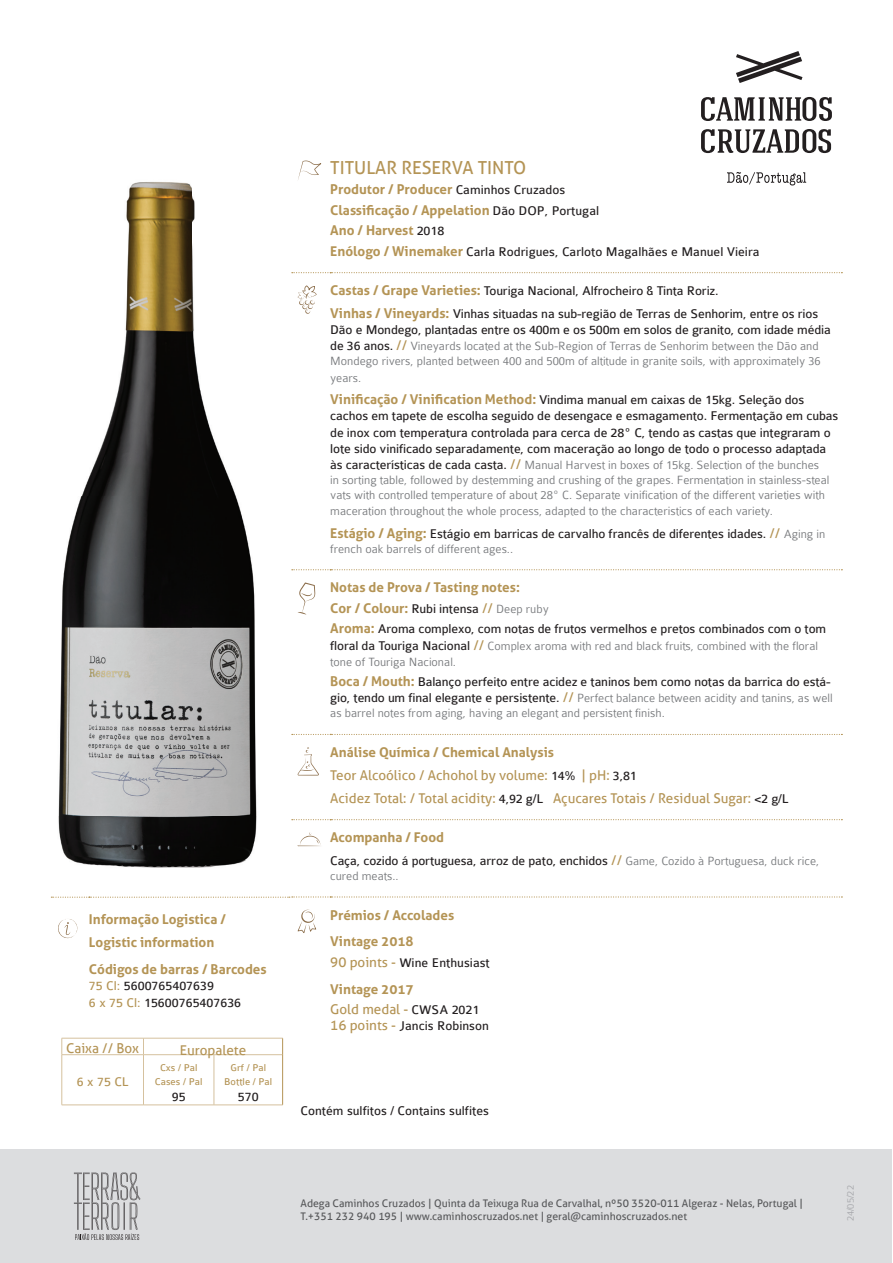
<style>
.page{position:relative;width:893px;height:1263px;background:#fff}
.page>*{position:absolute;margin:0;border:0;box-sizing:border-box;transform-origin:0 0}
.t1{font:18px "Aller";color:#b49455}
.t2{font:13.5px/16.2px "Colaborate";letter-spacing:-.01em;color:#231f20}
.t3{font:700 13.5px/20.4px "Aller";color:#b49455}
.t4{font:13.5px/22.8px "Aller";color:#b49455}
.t5{font:13.5px "Colaborate";color:#b49455}
.t6{font:300 12.75px/15px "Colaborate";color:#76787b}
.t7{font:10.5px/12.6px "Aller";color:#57585a}
.t8{font:10.5px/13.5px "Colaborate";color:#b49455;text-align:center}
.t9{font:300 10.5px "Colaborate";color:#a8a9ad}
.s1{color:#b49455}
.s2{font-family:"Colaborate";font-weight:400;color:#231f20}
.s3{font-family:"Aller";font-weight:700;color:#b49455}
.s4{font-weight:400;font-size:13.5px;color:#231f20}
.s5{font-family:"Aller";font-weight:400;font-size:13.5px;color:#b49455}
.s6{font-family:"Aller";color:#b49455}
.s7{font-weight:300;font-size:12.75px;color:#76787b}
.s8{font-weight:400}
.s9{font-family:"Colaborate";font-weight:300;font-size:12.75px;color:#76787b}
.s10{font-weight:700}
.s11{font-family:"Colaborate";color:#231f20}
</style>
<div class="page">
<img style="left:58px;top:182px;width:199px;height:686px">
<div style="left:1px;top:1149px;width:891px;height:114px;background:#dcdddf"></div>
<svg style="left:292px;top:272px;width:550px;height:1px"></svg>
<svg style="left:292px;top:569px;width:550px;height:1px"></svg>
<svg style="left:292px;top:734px;width:550px;height:1px"></svg>
<svg style="left:292px;top:819px;width:550px;height:1px"></svg>
<svg style="left:298px;top:161px;width:23px;height:19px"></svg>
<svg style="left:298px;top:285px;width:19px;height:29px"></svg>
<svg style="left:298px;top:582px;width:17px;height:32px"></svg>
<svg style="left:298px;top:747px;width:21px;height:28px"></svg>
<svg style="left:298px;top:832px;width:23px;height:14px"></svg>
<svg style="left:298px;top:910px;width:18px;height:23px"></svg>
<svg style="left:74px;top:1172px;width:67px;height:68px"></svg>
<svg style="left:701px;top:97px;width:131px;height:24px"></svg>
<svg style="left:701px;top:129px;width:130px;height:24px"></svg>
<svg style="left:736px;top:51px;width:66px;height:32px"></svg>
<svg style="left:727px;top:172px;width:79px;height:13px"></svg>
<svg style="left:51px;top:896px;width:791px;height:2px"></svg>
<svg style="left:58px;top:919px;width:19px;height:19px"></svg>
<svg style="left:143px;top:1039px;width:1px;height:15px"></svg>
<hr style="left:62px;top:1054px;width:81px;height:1px;background:#d5c19e">
<hr style="left:143px;top:1054px;width:71px;height:1px;background:#d5c19e">
<hr style="left:143px;top:1055px;width:1px;height:50px;background:#d5c19e">
<hr style="left:214px;top:1054px;width:68px;height:1px;background:#d5c19e">
<hr style="left:214px;top:1055px;width:1px;height:50px;background:#d5c19e">
<hr style="left:62px;top:1038px;width:81px;height:1px;background:#d5c19e">
<svg style="left:62px;top:1038px;width:1px;height:16px"></svg>
<hr style="left:143px;top:1038px;width:71px;height:1px;background:#d5c19e">
<hr style="left:214px;top:1038px;width:69px;height:1px;background:#d5c19e">
<hr style="left:62px;top:1055px;width:1px;height:50px;background:#d5c19e">
<hr style="left:62px;top:1105px;width:81px;height:1px;background:#d5c19e">
<hr style="left:143px;top:1105px;width:71px;height:1px;background:#d5c19e">
<hr style="left:214px;top:1105px;width:69px;height:1px;background:#d5c19e">
<svg style="left:282px;top:1038px;width:1px;height:17px"></svg>
<hr style="left:282px;top:1055px;width:1px;height:50px;background:#b49455">
<p class="t3" style="left:89px;top:908px;width:138px;line-height:22.5px">Informação Logistica /<br>Logistic information</p>
<p class="t3" style="left:89px;top:959px;width:179px">Códigos de barras / Barcodes</p>
<p class="t2" style="left:89px;top:978px;width:154px"><span class="s1">75 Cl:</span> 5600765407639<br><span class="s1">6 x 75 Cl:</span> 15600765407636</p>
<p class="t4" style="left:66px;top:1037px;width:74px">Caixa // Box</p>
<p class="t4" style="left:180px;top:1038px;width:68px">Europalete</p>
<p class="t5" style="left:77px;top:1075px;width:53px">6 x 75 CL</p>
<p class="t8" style="left:224px;top:1061px;width:49px">Grf / Pal<br>Bottle / Pal</p>
<p class="t2" style="left:238px;top:1089px;width:22px">570</p>
<p class="t8" style="left:155px;top:1061px;width:49px">Cxs / Pal<br>Cases / Pal</p>
<p class="t2" style="left:172px;top:1089px;width:15px">95</p>
<h1 class="t1" style="left:330px;top:157px;width:198px">TITULAR RESERVA TINTO</h1>
<p class="t3" style="left:330px;top:179px;width:270px">Produtor / Producer <span class="s2">Caminhos Cruzados<br></span>Classificação / Appelation <span class="s2">Dão DOP, Portugal<br></span>Ano / Harvest <span class="s2">2018</span></p>
<p class="t2" style="left:330px;top:243px;width:431px"><span class="s3">Enólogo / Winemaker</span> Carla Rodrigues, Carloto Magalhães e Manuel Vieira</p>
<p class="t2" style="left:330px;top:280px;width:489px;line-height:22.5px"><span class="s3">Castas / Grape Varieties:</span> Touriga Nacional, Alfrocheiro &amp; Tinta Roriz.<br><span class="s3">Vinhas / Vineyards:</span> Vinhas situadas na sub-região de Terras de Senhorim, entre os rios</p>
<p class="t2" style="left:330px;top:322px;width:502px">Dão e Mondego, plantadas entre os 400m e os 500m em solos de granito, com idade média</p>
<p class="t6" style="left:330px;top:339px;width:492px"><span class="s4">de 36 anos.</span> <span class="s5">//</span> Vineyards located at the Sub-Region of Terras de Senhorim between the Dão and<br>Mondego rivers, planted between 400 and 500m of altitude in granite soils, with approximately 36</p>
<p class="t6" style="left:330px;top:370px;width:33px">years.</p>
<p class="t2" style="left:330px;top:392px;width:509px"><span class="s3">Vinificação / Vinification Method:</span> Vindima manual em caixas de 15kg. Seleção dos cachos em tapete de escolha seguido de desengace e esmagamento. Fermentação em cubas de inox com temperatura controlada para cerca de 28º C, tendo as castas que integraram o lote sido vinificado separadamente, com maceração ao longo de todo o processo adaptada</p>
<p class="t6" style="left:330px;top:457px;width:501px"><span class="s4">às características de cada casta.</span> <span class="s5">//</span> Manual Harvest in boxes of 15kg. Selection of the bunches in sorting table, followed by destemming and crushing of the grapes. Fermentation in stainless-steal vats with controlled temperature of about 28º C. Separate vinification of the different varieties with</p>
<p class="t6" style="left:330px;top:504px;width:444px">maceration throughout the whole process, adapted to the characteristics of each variety.</p>
<p class="t2" style="left:330px;top:525px;width:496px"><span class="s3">Estágio / Aging:</span> Estágio em barricas de carvalho francês de diferentes idades. <span class="s6">//</span> <span class="s7">Aging in</span></p>
<p class="t6" style="left:330px;top:541px;width:184px">french oak barrels of different ages..</p>
<p class="t3" style="left:330px;top:577px;width:220px">Notas de Prova / Tasting notes:<br>Cor / Colour: <span class="s2">Rubi intensa</span> <span class="s8">//</span> <span class="s9">Deep ruby</span></p>
<p class="t2" style="left:330px;top:621px;width:497px"><span class="s3">Aroma:</span> Aroma complexo, com notas de frutos vermelhos e pretos combinados com o tom</p>
<p class="t6" style="left:330px;top:637px;width:489px;line-height:16.2px"><span class="s4">floral da Touriga Nacional</span> <span class="s5">//</span> Complex aroma with red and black fruits, combined with the floral tone of Touriga Nacional.</p>
<p class="t2" style="left:330px;top:674px;width:502px"><span class="s3">Boca / Mouth:</span> Balanço perfeito entre acidez e taninos bem como notas da barrica do está-</p>
<p class="t6" style="left:330px;top:691px;width:504px"><span class="s4">gio, tendo um final elegante e persistente.</span> <span class="s5">//</span> Perfect balance between acidity and tanins, as well as barrel notes from aging, having an elegant and persistent finish.</p>
<p class="t4" style="left:330px;top:741px;width:460px"><span class="s10">Análise Química / Chemical Analysis<br></span>Teor Alcoólico / Achohol by volume: <span class="s11">14%</span> | pH: <span class="s11">3,81<br></span>Acidez Total: / Total acidity: <span class="s11">4,92 g/L</span> Açucares Totais / Residual Sugar: <span class="s11">&lt;2 g/L</span></p>
<p class="t3" style="left:330px;top:827px;width:115px">Acompanha / Food</p>
<p class="t2" style="left:330px;top:853px;width:490px">Caça, cozido á portuguesa, arroz de pato, enchidos <span class="s6">//</span> <span class="s7">Game, Cozido à Portuguesa, duck rice,</span></p>
<p class="t6" style="left:330px;top:868px;width:70px">cured meats..</p>
<p class="t3" style="left:330px;top:901px;width:125px;line-height:26.7px">Prémios / Accolades<br>Vintage 2018</p>
<p class="t2" style="left:330px;top:955px;width:161px"><span class="s6">90 points -</span> Wine Enthusiast</p>
<p class="t3" style="left:330px;top:978px;width:151px">Vintage 2017<br><span class="s8">Gold medal -</span> <span class="s2">CWSA 2021</span></p>
<p class="t2" style="left:330px;top:1018px;width:160px"><span class="s6">16 points -</span> Jancis Robinson</p>
<p class="t2" style="left:300px;top:1103px;width:190px">Contém sulfitos / Contains sulfites</p>
<p class="t7" style="left:301px;top:1197px;width:504px">Adega Caminhos Cruzados | Quinta da Teixuga Rua de Carvalhal, nº50 3520-011 Algeraz - Nelas, Portugal |<br>T.+351 232 940 195 | www.caminhoscruzados.net | geral@caminhoscruzados.net</p>
<p class="t9" style="left:845px;top:1221px;width:38px;rotate:-90deg">24/05/22</p>
</div>
